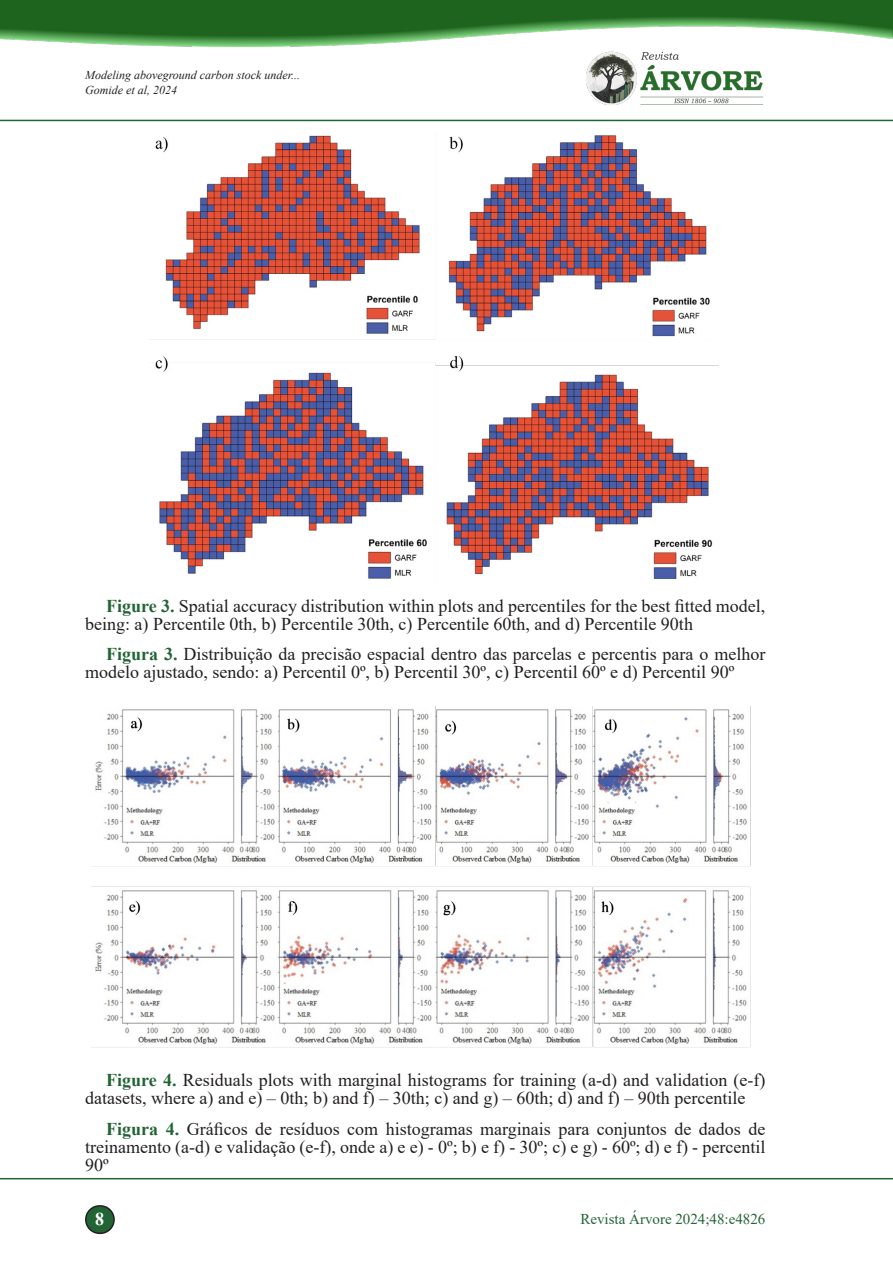
<style>
.page{position:relative;width:893px;height:1263px;background:#fff}
.page>*{position:absolute;margin:0;border:0;box-sizing:border-box;transform-origin:0 0}
.Texto{font:18px/18px "Times New Roman";color:#231f20}
.t1{font:700 18px "Times New Roman";color:#fff}
.Rodapé{font:15px "Times New Roman";color:#236435}
.Cabeçalho_pag__par{font:italic 12px "Times New Roman";color:#231f20}
.s1{font-weight:700;color:#236435}
</style>
<div class="page">
<img style="left:0;top:0;width:893px;height:47px">
<hr style="left:0;top:120px;width:893px;height:1px;background:#236435">
<hr style="left:0;top:1178px;width:893px;height:1px;background:#236435">
<div style="left:86px;top:1206px;width:28px;height:27px;background:#236435;border-radius:14px"></div>
<div style="left:85px;top:1205px;width:30px;height:29px;border:2px solid #231f20;border-radius:14px"></div>
<img style="left:587px;top:51px;width:176px;height:54px">
<img style="left:150px;top:135px;width:569px;height:444px">
<img style="left:91px;top:706px;width:660px;height:342px">
<p class="Cabeçalho_pag__par" style="left:85px;top:67px;width:217px">Modeling aboveground carbon stock under...</p>
<p class="Cabeçalho_pag__par" style="left:85px;top:82px;width:93px">Gomide et al, 2024</p>
<p class="Texto" style="left:85px;top:596px;width:682px;text-indent:21px"><span class="s1">Figure 3.</span> Spatial accuracy distribution within plots and percentiles for the best fitted model, being: a) Percentile 0th, b) Percentile 30th, c) Percentile 60th, and d) Percentile 90th</p>
<p class="Texto" style="left:85px;top:645px;width:682px;text-indent:21px"><span class="s1">Figura 3.</span> Distribuição da precisão espacial dentro das parcelas e percentis para o melhor modelo ajustado, sendo: a) Percentil 0º, b) Percentil 30º, c) Percentil 60º e d) Percentil 90º</p>
<p class="Texto" style="left:85px;top:1070px;width:682px;text-indent:21px"><span class="s1">Figure 4.</span> Residuals plots with marginal histograms for training (a-d) and validation (e-f) datasets, where a) and e) – 0th; b) and f) – 30th; c) and g) – 60th; d) and f) – 90th percentile</p>
<p class="Texto" style="left:85px;top:1119px;width:682px;text-align:justify;text-indent:21px"><span class="s1">Figura 4.</span> Gráficos de resíduos com histogramas marginais para conjuntos de dados de treinamento (a-d) e validação (e-f), onde a) e e) - 0º; b) e f) - 30º; c) e g) - 60º; d) e f) - percentil 90º</p>
<p class="t1" style="left:95px;top:1206px;width:10px">8</p>
<p class="Rodapé" style="left:580px;top:1208px;width:186px">Revista Árvore 2024;48:e4826</p>
</div>
